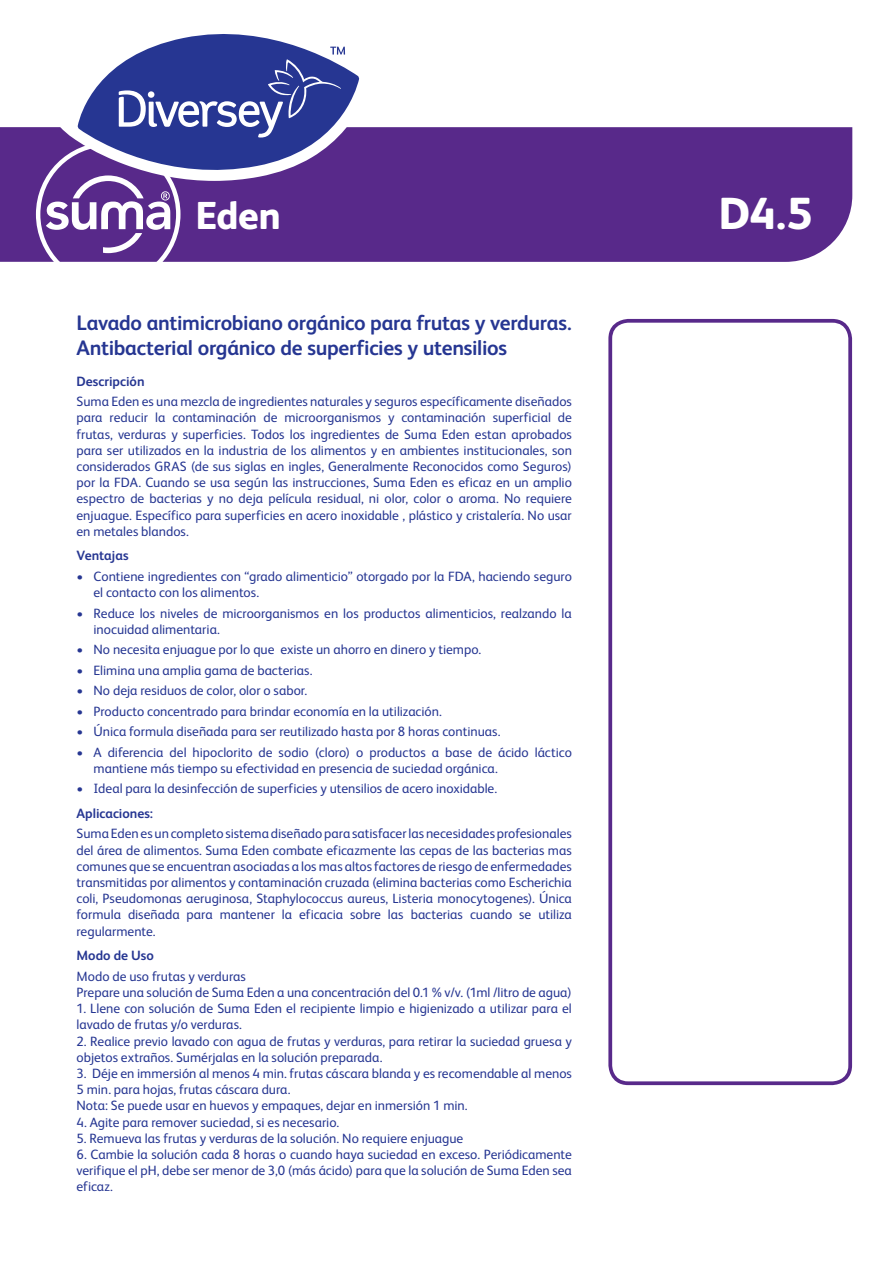
<style>
.page{position:relative;width:893px;height:1263px;background:#fff}
.page>*{position:absolute;margin:0;border:0;box-sizing:border-box;transform-origin:0 0}
.t1{font:800 45px "FS Albert Pro";color:#fff}
.t2{font:800 39px "FS Albert Pro";color:#fff}
.Product_Description{font:700 21px "FS Albert Pro";letter-spacing:-.015em;color:#263692}
.Maintext{font:13.5px/16.2px "FS Albert Pro";color:#263692}
.Subheads{font:700 13.5px "FS Albert Pro";color:#263692}
</style>
<div class="page">
<div style="left:0;top:127px;width:852px;height:135px;background:#58298a"></div>
<svg style="left:608px;top:319px;width:244px;height:766px"></svg>
<svg style="left:359px;top:78px;width:15px;height:103px;fill:#58298a"></svg>
<svg style="left:153px;top:34px;width:206px;height:148px"></svg>
<svg style="left:36px;top:47px;width:309px;height:215px"></svg>
<p class="t2" style="left:196px;top:185px;width:87px">Eden</p>
<p class="t1" style="left:719px;top:178px;width:95px">D4.5</p>
<p class="Product_Description" style="left:77px;top:308px;width:497px">Lavado antimicrobiano orgánico para frutas y verduras.</p>
<p class="Product_Description" style="left:77px;top:333px;width:432px">Antibacterial orgánico de superficies y utensilios</p>
<p class="Subheads" style="left:77px;top:371px;width:70px">Descripción</p>
<p class="Maintext" style="left:77px;top:392px;width:497px;text-align:justify">Suma Eden es una mezcla de ingredientes naturales y seguros específicamente diseñados para reducir la contaminación de microorganismos y contaminación superficial de frutas, verduras y superficies. Todos los ingredientes de Suma Eden estan aprobados para ser utilizados en la industria de los alimentos y en ambientes institucionales, son considerados GRAS (de sus siglas en ingles, Generalmente Reconocidos como Seguros) por la FDA. Cuando se usa según las instrucciones, Suma Eden es eficaz en un amplio espectro de bacterias y no deja película residual, ni olor, color o aroma. No requiere enjuague. Específico para superficies en acero inoxidable , plástico y cristalería. No usar en metales blandos.</p>
<p class="Subheads" style="left:77px;top:546px;width:54px">Ventajas</p>
<p class="Maintext" style="left:94px;top:567px;width:480px;text-indent:-17px">• Contiene ingredientes con “grado alimenticio” otorgado por la FDA, haciendo seguro el contacto con los alimentos.</p>
<p class="Maintext" style="left:94px;top:604px;width:480px;text-indent:-17px">• Reduce los niveles de microorganismos en los productos alimenticios, realzando la inocuidad alimentaria.</p>
<p class="Maintext" style="left:77px;top:640px;width:406px">• No necesita enjuague por lo que existe un ahorro en dinero y tiempo.</p>
<p class="Maintext" style="left:77px;top:661px;width:238px">• Elimina una amplia gama de bacterias.</p>
<p class="Maintext" style="left:77px;top:681px;width:232px">• No deja residuos de color, olor o sabor.</p>
<p class="Maintext" style="left:77px;top:702px;width:367px">• Producto concentrado para brindar economía en la utilización.</p>
<p class="Maintext" style="left:77px;top:722px;width:426px">• Única formula diseñada para ser reutilizado hasta por 8 horas continuas.</p>
<p class="Maintext" style="left:94px;top:743px;width:480px;text-indent:-17px">• A diferencia del hipoclorito de sodio (cloro) o productos a base de ácido láctico mantiene más tiempo su efectividad en presencia de suciedad orgánica.</p>
<p class="Maintext" style="left:77px;top:779px;width:422px">• Ideal para la desinfección de superficies y utensilios de acero inoxidable.</p>
<p class="Subheads" style="left:77px;top:804px;width:78px">Aplicaciones:</p>
<p class="Maintext" style="left:77px;top:824px;width:497px;text-align:justify">Suma Eden es un completo sistema diseñado para satisfacer las necesidades profesionales del área de alimentos. Suma Eden combate eficazmente las cepas de las bacterias mas comunes que se encuentran asociadas a los mas altos factores de riesgo de enfermedades transmitidas por alimentos y contaminación cruzada (elimina bacterias como Escherichia coli, Pseudomonas aeruginosa, Staphylococcus aureus, Listeria monocytogenes). Única formula diseñada para mantener la eficacia sobre las bacterias cuando se utiliza regularmente.</p>
<p class="Subheads" style="left:77px;top:946px;width:79px">Modo de Uso</p>
<p class="Maintext" style="left:77px;top:967px;width:171px">Modo de uso frutas y verduras</p>
<p class="Maintext" style="left:77px;top:983px;width:497px">Prepare una solución de Suma Eden a una concentración del 0.1 % v/v. (1ml /litro de agua)</p>
<p class="Maintext" style="left:77px;top:999px;width:497px">1. Llene con solución de Suma Eden el recipiente limpio e higienizado a utilizar para el lavado de frutas y/o verduras.</p>
<p class="Maintext" style="left:77px;top:1032px;width:497px">2. Realice previo lavado con agua de frutas y verduras, para retirar la suciedad gruesa y objetos extraños. Sumérjalas en la solución preparada.</p>
<p class="Maintext" style="left:77px;top:1064px;width:497px">3. Déje en immersión al menos 4 min. frutas cáscara blanda y es recomendable al menos<br>5 min. para hojas, frutas cáscara dura.</p>
<p class="Maintext" style="left:77px;top:1096px;width:393px">Nota: Se puede usar en huevos y empaques, dejar en inmersión 1 min.</p>
<p class="Maintext" style="left:77px;top:1113px;width:264px">4. Agite para remover suciedad, si es necesario.</p>
<p class="Maintext" style="left:77px;top:1129px;width:388px">5. Remueva las frutas y verduras de la solución. No requiere enjuague</p>
<p class="Maintext" style="left:77px;top:1145px;width:497px;text-align:justify">6. Cambie la solución cada 8 horas o cuando haya suciedad en exceso. Periódicamente verifique el pH, debe ser menor de 3,0 (más ácido) para que la solución de Suma Eden sea eficaz.</p>
</div>
